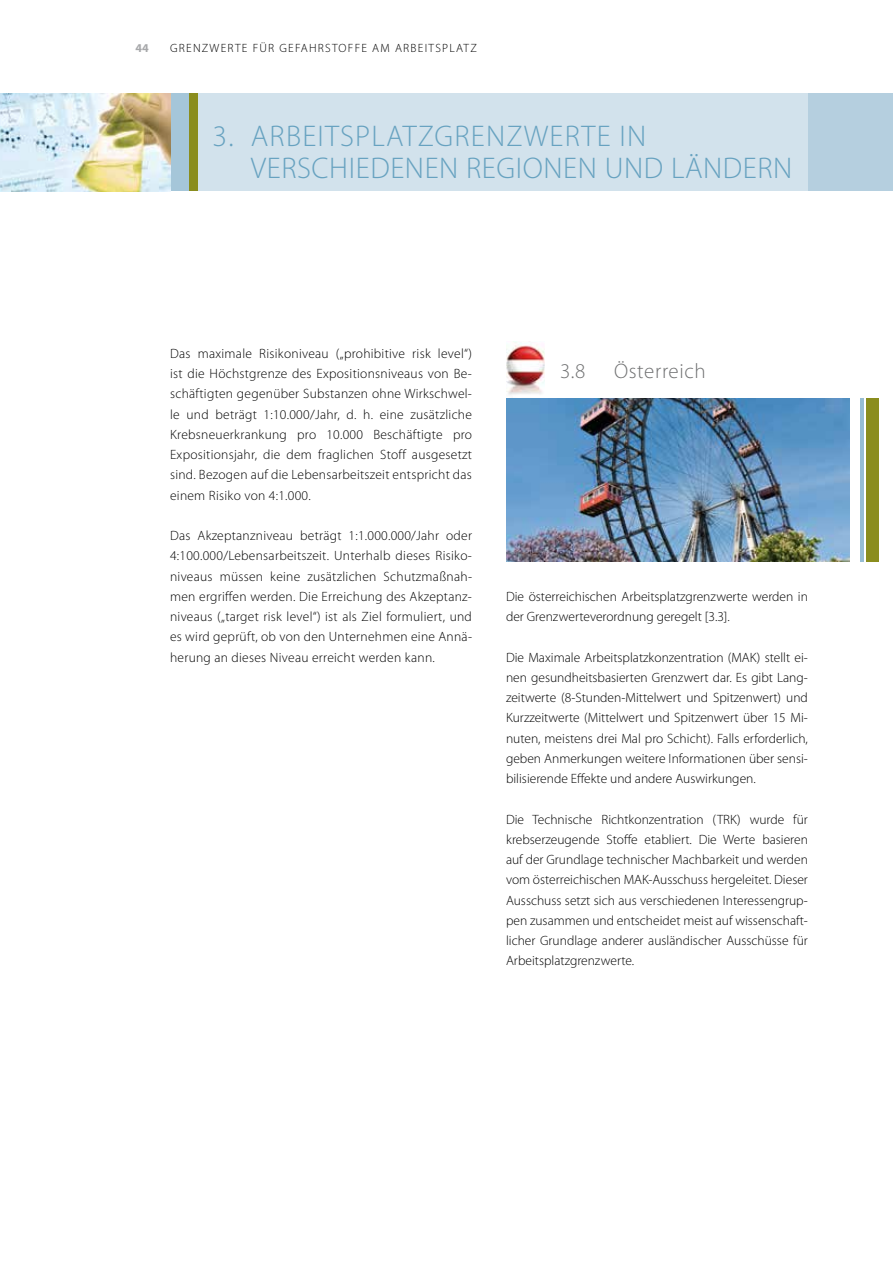
<style>
.page{position:relative;width:893px;height:1263px;background:#fff}
.page>*{position:absolute;margin:0;border:0;box-sizing:border-box;transform-origin:0 0}
.t1{font:300 30px/31.5px "Myriad Pro";letter-spacing:.02em;color:#67a2c0}
.t2{font:300 21px "Myriad Pro";letter-spacing:.03em;color:#707172}
.t3{font:300 13.5px/20.2px "Myriad Pro";color:#000;text-align:justify}
.t4{font:300 12px "Myriad Pro";letter-spacing:.105em;color:#000}
.t5{font:700 12px "Myriad Pro";color:#a7a8aa}
</style>
<div class="page">
<div style="left:149px;top:94px;width:744px;height:97px;background:#d2e2ec"></div>
<div style="left:807px;top:94px;width:86px;height:97px;background:#b5cfdf"></div>
<hr style="left:892px;top:94px;width:1px;height:97px;background:#e1ebf2">
<div style="left:170px;top:94px;width:28px;height:97px;background:#a5c6d9"></div>
<div style="left:189px;top:94px;width:9px;height:97px;background:#8a8d1e"></div>
<img style="left:0;top:94px;width:170px;height:97px">
<img style="left:506px;top:342px;width:39px;height:53px">
<img style="left:506px;top:398px;width:343px;height:164px">
<hr style="left:861px;top:398px;width:3px;height:164px;background:#96bdd3">
<div style="left:866px;top:398px;width:12px;height:164px;background:#8a8d1e"></div>
<p class="t5" style="left:135px;top:41px;width:15px">44</p>
<p class="t4" style="left:170px;top:41px;width:308px">GRENZWERTE FÜR GEFAHRSTOFFE AM ARBEITSPLATZ</p>
<h1 class="t1" style="left:251px;top:120px;width:543px;text-indent:-38px">3. ARBEITSPLATZGRENZWERTE IN<br>VERSCHIEDENEN REGIONEN UND LÄNDERN</h1>
<p class="t3" style="left:170px;top:343px;width:303px">Das maximale Risikoniveau („prohibitive risk level“) ist die Höchstgrenze des Expositionsniveaus von Be&shy;schäftigten gegenüber Substanzen ohne Wirkschwel&shy;le und beträgt 1:10.000/Jahr, d. h. eine zusätzliche Krebsneuerkrankung pro 10.000 Beschäftigte pro Expositionsjahr, die dem fraglichen Stoff ausgesetzt sind. Bezogen auf die Lebensarbeitszeit entspricht das einem Risiko von 4:1.000.</p>
<p class="t3" style="left:170px;top:525px;width:303px">Das Akzeptanzniveau beträgt 1:1.000.000/Jahr oder 4:100.000/Lebensarbeitszeit. Unterhalb dieses Risiko&shy;niveaus müssen keine zusätzlichen Schutzmaßnah&shy;men ergriffen werden. Die Erreichung des Akzeptanz&shy;niveaus („target risk level“) ist als Ziel formuliert, und es wird geprüft, ob von den Unternehmen eine Annä&shy;herung an dieses Niveau erreicht werden kann.</p>
<h2 class="t2" style="left:560px;top:358px;width:27px">3.8</h2>
<h2 class="t2" style="left:614px;top:358px;width:93px">Österreich</h2>
<p class="t3" style="left:506px;top:586px;width:303px">Die österreichischen Arbeitsplatzgrenzwerte werden in der Grenzwerteverordnung geregelt [3.3].</p>
<p class="t3" style="left:506px;top:647px;width:303px">Die Maximale Arbeitsplatzkonzentration (MAK) stellt ei&shy;nen gesundheitsbasierten Grenzwert dar. Es gibt Lang&shy;zeitwerte (8-Stunden-Mittelwert und Spitzenwert) und Kurzzeitwerte (Mittelwert und Spitzenwert über 15 Mi&shy;nuten, meistens drei Mal pro Schicht). Falls erforderlich, geben Anmerkungen weitere Informationen über sensi&shy;bilisierende Effekte und andere Auswirkungen.</p>
<p class="t3" style="left:506px;top:809px;width:303px">Die Technische Richtkonzentration (TRK) wurde für krebserzeugende Stoffe etabliert. Die Werte basieren auf der Grundlage technischer Machbarkeit und werden vom österreichischen MAK-Ausschuss hergeleitet. Dieser Ausschuss setzt sich aus verschiedenen Interessengrup&shy;pen zusammen und entscheidet meist auf wissenschaft&shy;licher Grundlage anderer ausländischer Ausschüsse für Arbeitsplatzgrenzwerte.</p>
</div>
